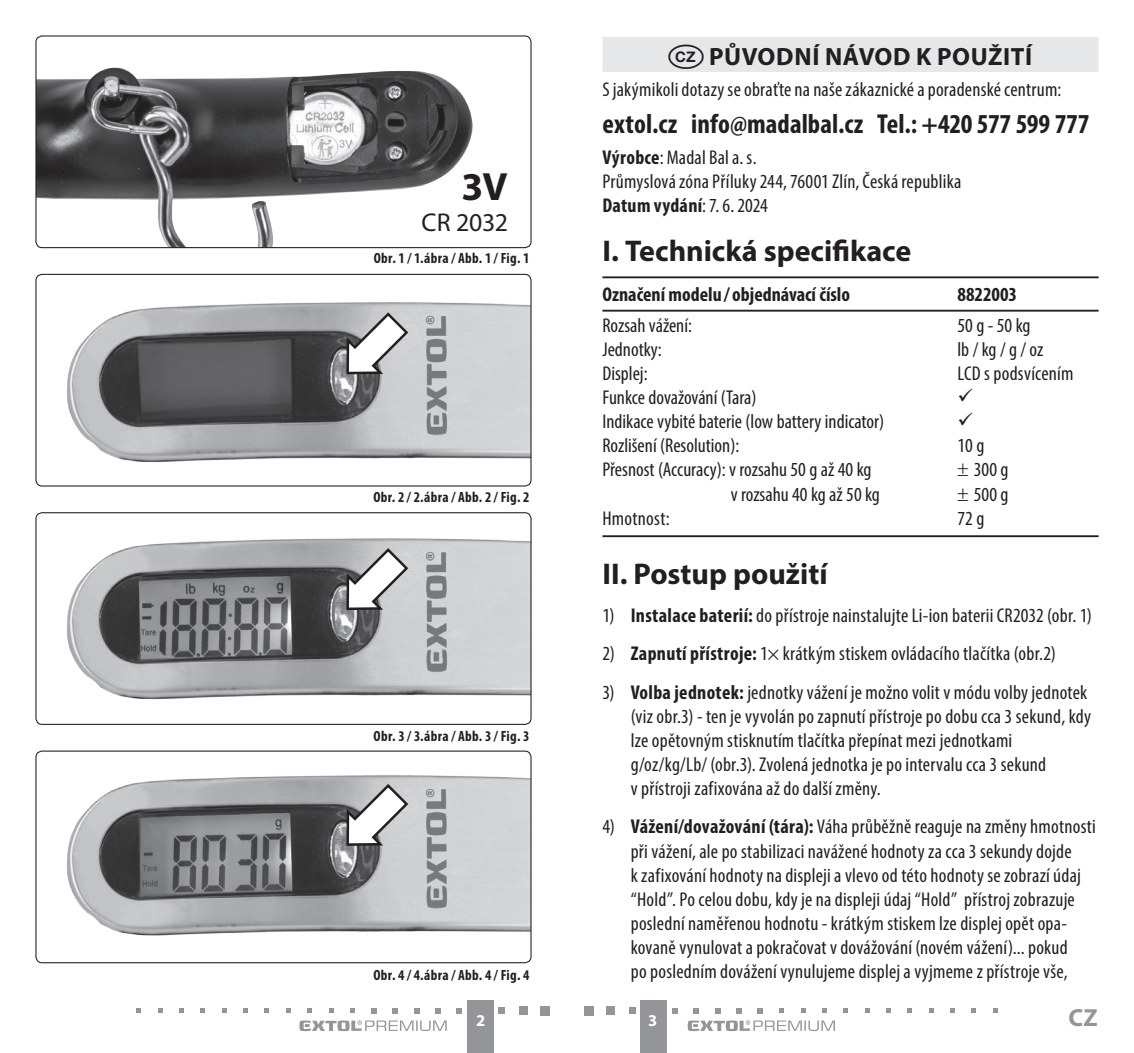
<style>
.page{position:relative;width:1134px;height:1053px;background:#fff}
.page>*{position:absolute;margin:0;border:0;box-sizing:border-box;transform-origin:0 0}
.t1{font:700 39.5px "Myriad Pro";color:#231f20}
.t2{font:700 30px "Myriad Pro";color:#231f20}
.t3{font:700 condensed 27.5px "Myriad Pro";color:#231f20}
.t4{font:25.75px "Myriad Pro";letter-spacing:-.005em;color:#231f20}
.t5{font:700 25px "Myriad Pro";letter-spacing:.03em;color:#231f20}
.t6{font:700 24.75px "Myriad Pro";color:#939598}
.t7{font:condensed 20px/24px "Myriad Pro";letter-spacing:.01em;color:#231f20}
.t8{font:700 condensed 20px "Myriad Pro";color:#231f20}
.t9{font:700 16.5px "Myriad Pro";color:#fff}
.t10{font:700 condensed 14.75px "Myriad Pro";letter-spacing:.02em;color:#231f20}
.s1{font-family:"narodnikody";font-weight:400;font-size:30px}
.s2{font-weight:700}
.s3{font-size:27.5px;color:#939598}
</style>
<div class="page">
<div style="left:640px;top:1000px;width:26px;height:52px;background:#939598"></div>
<div style="left:467px;top:1000px;width:27px;height:52px;background:#939598"></div>
<div style="left:585px;top:1006px;width:9px;height:9px;background:#939598"></div>
<div style="left:607px;top:1006px;width:8px;height:8px;background:#939598"></div>
<div style="left:629px;top:1007px;width:6px;height:7px;background:#939598"></div>
<svg style="left:672px;top:1008px;width:6px;height:5px"></svg>
<svg style="left:693px;top:1008px;width:6px;height:5px"></svg>
<svg style="left:715px;top:1008px;width:5px;height:5px"></svg>
<svg style="left:736px;top:1008px;width:6px;height:5px"></svg>
<svg style="left:758px;top:1008px;width:5px;height:5px"></svg>
<svg style="left:779px;top:1008px;width:5px;height:5px"></svg>
<svg style="left:801px;top:1008px;width:4px;height:5px"></svg>
<svg style="left:822px;top:1008px;width:5px;height:5px"></svg>
<svg style="left:843px;top:1008px;width:5px;height:5px"></svg>
<svg style="left:865px;top:1008px;width:4px;height:5px"></svg>
<svg style="left:886px;top:1008px;width:4px;height:4px"></svg>
<svg style="left:908px;top:1008px;width:4px;height:4px"></svg>
<svg style="left:929px;top:1008px;width:4px;height:4px"></svg>
<svg style="left:950px;top:1008px;width:4px;height:4px"></svg>
<svg style="left:972px;top:1008px;width:4px;height:4px"></svg>
<svg style="left:993px;top:1008px;width:4px;height:4px"></svg>
<div style="left:540px;top:1006px;width:9px;height:9px;background:#939598"></div>
<div style="left:519px;top:1006px;width:8px;height:8px;background:#939598"></div>
<div style="left:499px;top:1007px;width:6px;height:7px;background:#939598"></div>
<svg style="left:456px;top:1008px;width:6px;height:5px"></svg>
<svg style="left:435px;top:1008px;width:5px;height:5px"></svg>
<svg style="left:414px;top:1008px;width:5px;height:5px"></svg>
<svg style="left:392px;top:1008px;width:6px;height:5px"></svg>
<svg style="left:371px;top:1008px;width:5px;height:5px"></svg>
<svg style="left:350px;top:1008px;width:5px;height:5px"></svg>
<svg style="left:329px;top:1008px;width:4px;height:5px"></svg>
<svg style="left:307px;top:1008px;width:5px;height:5px"></svg>
<svg style="left:286px;top:1008px;width:5px;height:5px"></svg>
<svg style="left:265px;top:1008px;width:4px;height:5px"></svg>
<svg style="left:244px;top:1008px;width:4px;height:4px"></svg>
<svg style="left:222px;top:1008px;width:4px;height:4px"></svg>
<svg style="left:201px;top:1008px;width:4px;height:4px"></svg>
<svg style="left:179px;top:1008px;width:4px;height:4px"></svg>
<svg style="left:158px;top:1008px;width:4px;height:4px"></svg>
<svg style="left:137px;top:1008px;width:4px;height:4px"></svg>
<svg style="left:688px;top:1020px;width:147px;height:11px"></svg>
<svg style="left:299px;top:1020px;width:148px;height:11px"></svg>
<img style="left:37px;top:37px;width:494px;height:210px">
<div style="left:35px;top:35px;width:496px;height:213px;border:1px solid #231f20;border-radius:6px"></div>
<img style="left:36px;top:274px;width:495px;height:212px">
<div style="left:35px;top:274px;width:496px;height:212px;border:1px solid #231f20;border-radius:6px"></div>
<img style="left:36px;top:512px;width:495px;height:212px">
<div style="left:35px;top:512px;width:496px;height:212px;border:1px solid #231f20;border-radius:6px"></div>
<img style="left:37px;top:752px;width:494px;height:210px">
<div style="left:35px;top:750px;width:496px;height:213px;border:1px solid #231f20;border-radius:6px"></div>
<svg style="left:345px;top:310px;width:65px;height:65px"></svg>
<svg style="left:345px;top:546px;width:65px;height:65px"></svg>
<svg style="left:345px;top:782px;width:65px;height:65px"></svg>
<div style="left:602px;top:37px;width:496px;height:35px;background:#e6e7e9"></div>
<hr style="left:602px;top:276px;width:496px;height:2px;background:#231f20">
<hr style="left:602px;top:310px;width:496px;height:1px;background:#231f20">
<hr style="left:602px;top:535px;width:496px;height:2px;background:#231f20">
<h1 class="t1" style="left:461px;top:161px;width:48px">3V</h1>
<p class="t4" style="left:422px;top:206px;width:88px">CR 2032</p>
<p class="t10" style="left:374px;top:249px;width:157px">Obr. 1 / 1.ábra / Abb. 1 / Fig. 1</p>
<p class="t10" style="left:373px;top:488px;width:158px">Obr. 2 / 2.ábra / Abb. 2 / Fig. 2</p>
<p class="t10" style="left:374px;top:727px;width:157px">Obr. 3 / 3.ábra / Abb. 3 / Fig. 3</p>
<p class="t10" style="left:373px;top:966px;width:158px">Obr. 4 / 4.ábra / Abb. 4 / Fig. 4</p>
<p class="t5" style="left:668px;top:40px;width:365px"><span class="s1">1</span> Původn í návod k použití</p>
<p class="t7" style="left:602px;top:77px;width:460px">S jakýmikoli dotazy se obraťte na naše zákaznické a poradenské centrum:</p>
<h3 class="t3" style="left:602px;top:107px;width:488px">extol.cz info@madalbal.cz Tel.: +420 577 599 777</h3>
<p class="t7" style="left:602px;top:145px;width:360px"><span class="s2">Výrobce</span>: Madal Bal a. s.<br>Průmyslová zóna Příluky 244, 76001 Zlín, Česká republika<br><span class="s2">Datum vydání</span>: 7. 6. 2024</p>
<h2 class="t2" style="left:602px;top:232px;width:349px">I. Technická specifikace <span class="s3">CZ</span></h2>
<p class="t8" style="left:602px;top:281px;width:249px">Označení modelu / objednávací číslo</p>
<p class="t8" style="left:957px;top:281px;width:61px">8822003</p>
<p class="t7" style="left:602px;top:313px;width:91px">Rozsah vážení:</p>
<p class="t7" style="left:957px;top:313px;width:74px">50 g - 50 kg</p>
<p class="t7" style="left:602px;top:337px;width:61px">Jednotky:</p>
<p class="t7" style="left:957px;top:337px;width:87px">lb / kg / g / oz</p>
<p class="t7" style="left:602px;top:361px;width:47px">Displej:</p>
<p class="t7" style="left:957px;top:361px;width:118px">LCD s podsvícením</p>
<p class="t7" style="left:602px;top:385px;width:156px">Funkce dovažování (Tara)</p>
<p class="t7" style="left:602px;top:409px;width:283px">Indikace vybité baterie (low battery indicator)</p>
<p class="t7" style="left:602px;top:433px;width:138px">Rozlišení (Resolution):</p>
<p class="t7" style="left:957px;top:433px;width:28px">10 g</p>
<p class="t7" style="left:602px;top:457px;width:271px">Přesnost (Accuracy): v rozsahu 50 g až 40 kg</p>
<p class="t7" style="left:974px;top:457px;width:36px">300 g</p>
<p class="t7" style="left:731px;top:481px;width:151px">v rozsahu 40 kg až 50 kg</p>
<p class="t7" style="left:974px;top:481px;width:36px">500 g</p>
<p class="t7" style="left:602px;top:505px;width:69px">Hmotnost:</p>
<p class="t7" style="left:957px;top:505px;width:28px">72 g</p>
<h2 class="t2" style="left:602px;top:554px;width:227px">II . Postup použití</h2>
<p class="t7" style="left:602px;top:603px;width:491px">1) <span class="s2">Instalace baterií:</span> do přístroje nainstalujte Li-ion baterii CR2032 (obr. 1)</p>
<p class="t7" style="left:602px;top:641px;width:455px">2) <span class="s2">Zapnutí přístroje:</span> 1× krátkým stiskem ovládacího tlačítka (obr.2)</p>
<p class="t7" style="left:631px;top:679px;width:462px;text-indent:-28px">3) <span class="s2">Volba jednotek:</span> jednotky vážení je možno volit v módu volby jednotek (viz obr.3) - ten je vyvolán po zapnutí přístroje po dobu cca 3 sekund, kdy lze opětovným stisknutím tlačítka přepínat mezi jednotkami g/oz/kg/Lb/ (obr.3). Zvolená jednotka je po intervalu cca 3 sekund<br>v přístroji zafixována až do další změny.</p>
<p class="t7" style="left:631px;top:814px;width:467px;text-indent:-28px">4) <span class="s2">Vážení/dovažování (tára):</span> Váha průběžně reaguje na změny hmotnosti při vážení, ale po stabilizaci navážené hodnoty za cca 3 sekundy dojde<br>k zafixování hodnoty na displeji a vlevo od této hodnoty se zobrazí údaj “Hold”. Po celou dobu, kdy je na displeji údaj “Hold” přístroj zobrazuje poslední naměřenou hodnotu - krátkým stiskem lze displej opět opa&shy;kovaně vynulovat a pokračovat v dovážování (novém vážení)... pokud<br>po posledním dovážení vynulujeme displej a vyjmeme z přístroje vše,</p>
<p class="t9" style="left:476px;top:1009px;width:11px">2</p>
<p class="t9" style="left:648px;top:1009px;width:11px">3</p>
<p class="t6" style="left:1068px;top:1001px;width:31px">CZ</p>
</div>
